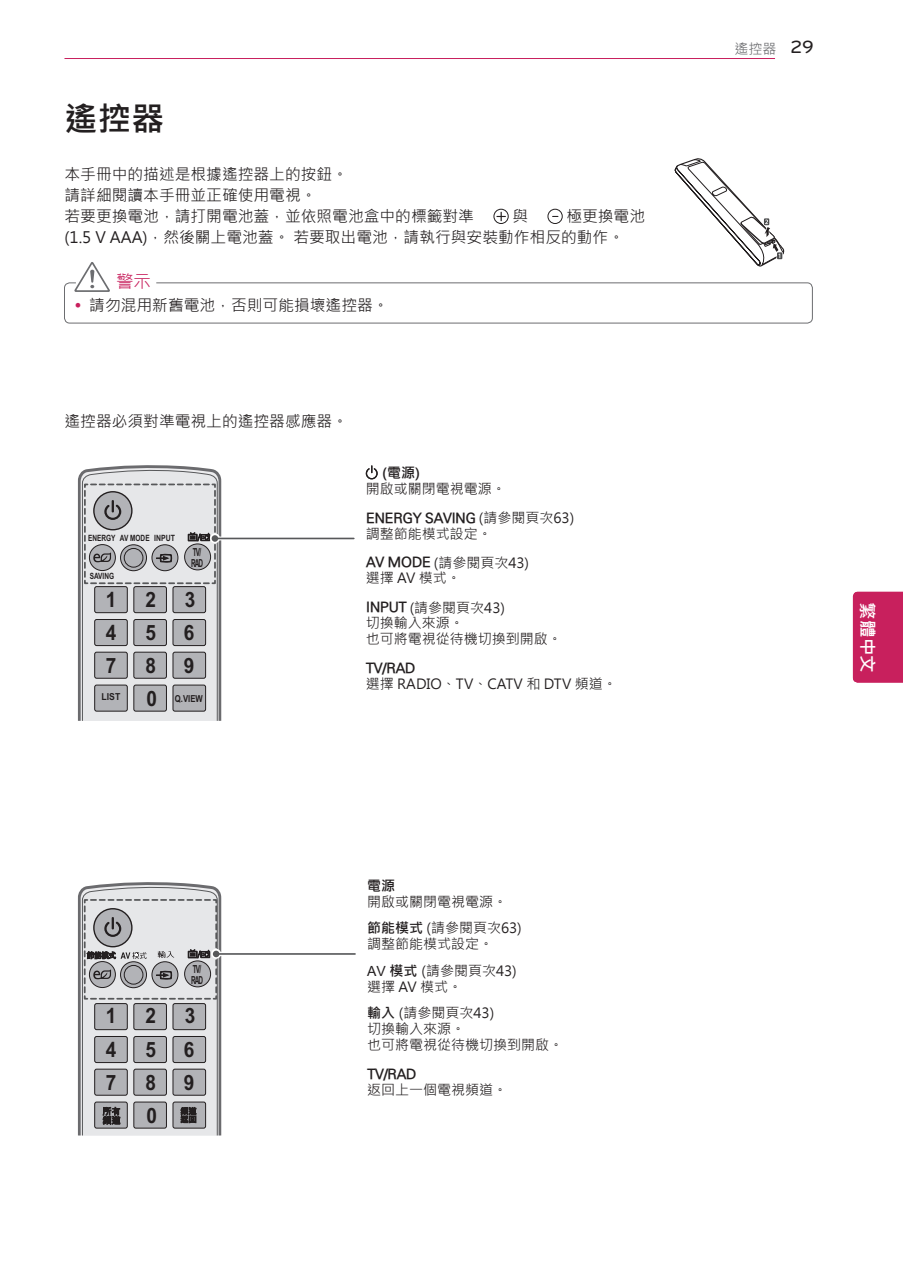
<style>
.page{position:relative;width:903px;height:1275px;background:#fff}
.page>*{position:absolute;margin:0;border:0;box-sizing:border-box;transform-origin:0 0}
.t1{font:700 33.25px "Microsoft Jheng Hei";color:#231f20}
.t2{font:700 21.18px/32.7px "Arial";color:#231f20;scale:.9 1}
.t3{font:500 18.38px "Bryant LG";color:#231f20}
.t4{font:700 17.5px "Microsoft Jheng Hei";color:#fff}
.t5{font:17.5px "Microsoft Jheng Hei";color:#c8205d}
.t6{font:15.75px/21px "Microsoft Jheng Hei";color:#231f20}
.t7{font:14px/26.8px "Microsoft Jheng Hei";color:#231f20}
.t8{font:300 14px "Univers";color:#231f20}
.t9{font:700 14px "Microsoft Jheng Hei";color:#231f20}
.t10{font:14px "Microsoft Jheng Hei";color:#6c6d70}
.t11{font:700 11.2px/11.2px "Arial";letter-spacing:-.115em;color:#231f20;scale:.58 1}
.t12{font:700 9.62px "Arial";color:#231f20;scale:.8 1}
.t13{font:700 9.62px "Arial";color:#231f20;scale:.9 1}
.t14{font:700 8.58px "Arial";color:#231f20;scale:.75 1}
.t15{font:700 7.7px "Arial";color:#231f20;scale:.7 1}
.s1{font-family:"Microsoft Jheng Hei";font-weight:400}
.s2{font-family:"Univers";font-weight:300}
.s3{font-weight:700}
.s4{font-family:"Arial Unicode MS"}
</style>
<div class="page">
<hr style="left:64px;top:58px;width:711px;height:1px;background:#c8205d">
<div style="left:853px;top:592px;width:50px;height:90px;background:#c8205d"></div>
<svg style="left:496px;top:212px;width:10px;height:9px"></svg>
<div style="left:494px;top:209px;width:14px;height:15px;border:1px solid #231f20;border-radius:50%"></div>
<div style="left:548px;top:209px;width:14px;height:15px;border:1px solid #231f20;border-radius:50%"></div>
<svg style="left:74px;top:262px;width:36px;height:30px"></svg>
<div style="left:64px;top:282px;width:749px;height:41px;border:1px solid #6c6d70;border-radius:5px"></div>
<svg style="left:366px;top:465px;width:12px;height:14px"></svg>
<svg style="left:78px;top:465px;width:143px;height:256px;background:#bebec1"></svg>
<hr style="left:217px;top:537px;width:20px;height:3px;background:#fff">
<div style="left:210px;top:533px;width:10px;height:10px;border:2px solid #fff;border-radius:50%"></div>
<hr style="left:215px;top:538px;width:139px;height:1px;background:#57585a">
<div style="left:212px;top:535px;width:6px;height:7px;background:#57585a;border-radius:50%"></div>
<hr style="left:216px;top:953px;width:139px;height:2px;background:#57585a">
<svg style="left:78px;top:882px;width:143px;height:253px;background:#bbbbbe"></svg>
<svg style="left:675px;top:158px;width:109px;height:109px"></svg>
<h1 class="t1" style="left:64px;top:98px;width:101px">遙控器</h1>
<p class="t6" style="left:64px;top:164px;width:411px">本手冊中的描述是根據遙控器上的按鈕。<br>請詳細閱讀本手冊並正確使用電視。<br>若要更換電池，請打開電池蓋，並依照電池盒中的標籤對準</p>
<p class="t6" style="left:64px;top:206px;width:582px;text-indent:502px">極更換電池(1.5 V AAA)，然後關上電池蓋。 若要取出電池，請執行與安裝動作相反的動作。</p>
<p class="t5" style="left:116px;top:271px;width:36px">警示</p>
<p class="t6" style="left:89px;top:295px;width:301px">請勿混用新舊電池，否則可能損壞遙控器。</p>
<p class="t6" style="left:512px;top:206px;width:17px">與</p>
<p class="t6" style="left:64px;top:411px;width:285px">遙控器必須對準電視上的遙控器感應器。</p>
<p class="t14" style="left:120px;top:533px;width:75px">AV MODE INPUT</p>
<p class="t14" style="left:88px;top:533px;width:38px">ENERGY</p>
<p class="t14" style="left:90px;top:570px;width:34px">SAVING</p>
<p class="t11" style="left:191px;top:547px;width:22px">TV/<br>RAD</p>
<h2 class="t2" style="left:106px;top:583px;width:13px">1</h2>
<h2 class="t2" style="left:145px;top:583px;width:13px">2</h2>
<h2 class="t2" style="left:185px;top:583px;width:13px">3</h2>
<h2 class="t2" style="left:106px;top:617px;width:13px">4</h2>
<h2 class="t2" style="left:145px;top:617px;width:13px">5</h2>
<h2 class="t2" style="left:184px;top:617px;width:13px">6</h2>
<h2 class="t2" style="left:106px;top:650px;width:13px">7</h2>
<h2 class="t2" style="left:145px;top:650px;width:14px">8<br>0</h2>
<h2 class="t2" style="left:184px;top:650px;width:13px">9</h2>
<p class="t13" style="left:102px;top:691px;width:22px">LIST</p>
<p class="t12" style="left:175px;top:692px;width:36px">Q.VIEW</p>
<p class="t9" style="left:382px;top:464px;width:39px">(電源)</p>
<p class="t7" style="left:366px;top:475px;width:141px">開啟或關閉電視電源。</p>
<p class="t8" style="left:366px;top:509px;width:210px">ENERGY SAVING <span class="s1">(請參閱頁次63)</span></p>
<p class="t7" style="left:366px;top:519px;width:165px;line-height:29.2px">調整節能模式設定。<br><span class="s2">AV MODE</span> (請參閱頁次43)</p>
<p class="t7" style="left:366px;top:564px;width:141px;line-height:29.2px">選擇 AV 模式。<br><span class="s2">INPUT</span> (請參閱頁次43)</p>
<p class="t7" style="left:366px;top:615px;width:197px;line-height:15.8px">切換輸入來源。<br>也可將電視從待機切換到開啟。</p>
<p class="t8" style="left:366px;top:659px;width:51px">TV/RAD</p>
<p class="t7" style="left:366px;top:671px;width:253px">選擇 RADIO、TV、CATV 和 DTV 頻道。</p>
<p class="t11" style="left:191px;top:964px;width:22px">TV/<br>RAD</p>
<h2 class="t2" style="left:106px;top:1000px;width:13px">1</h2>
<h2 class="t2" style="left:145px;top:1000px;width:13px">2</h2>
<h2 class="t2" style="left:185px;top:1000px;width:13px">3</h2>
<h2 class="t2" style="left:106px;top:1034px;width:13px">4</h2>
<h2 class="t2" style="left:145px;top:1034px;width:13px">5</h2>
<h2 class="t2" style="left:184px;top:1034px;width:13px">6</h2>
<h2 class="t2" style="left:106px;top:1067px;width:13px">7</h2>
<h2 class="t2" style="left:145px;top:1067px;width:14px">8<br>0</h2>
<h2 class="t2" style="left:184px;top:1067px;width:13px">9</h2>
<p class="t15" style="left:100px;top:1046px;width:39px">SUBTITLE</p>
<p class="t9" style="left:367px;top:877px;width:29px">電源</p>
<p class="t7" style="left:367px;top:888px;width:156px">開啟或關閉電視電源。<span class="s3">節能模式</span> (請參閱頁次63)</p>
<p class="t7" style="left:367px;top:930px;width:151px">調整節能模式設定。<br><span class="s4">AV</span> <span class="s3">模式</span> (請參閱頁次43)</p>
<p class="t7" style="left:367px;top:973px;width:129px">選擇 AV 模式。<br><span class="s3">輸入</span> (請參閱頁次43)</p>
<p class="t7" style="left:367px;top:1021px;width:197px;line-height:15.8px">切換輸入來源。<br>也可將電視從待機切換到開啟。</p>
<p class="t8" style="left:367px;top:1065px;width:51px">TV/RAD</p>
<p class="t7" style="left:367px;top:1076px;width:141px">返回上一個電視頻道。</p>
<p class="t10" style="left:734px;top:40px;width:43px">遙控器</p>
<h3 class="t3" style="left:790px;top:36px;width:25px">29</h3>
<p class="t4" style="left:878px;top:602px;width:71px;rotate:90deg">繁體中文</p>
</div>
